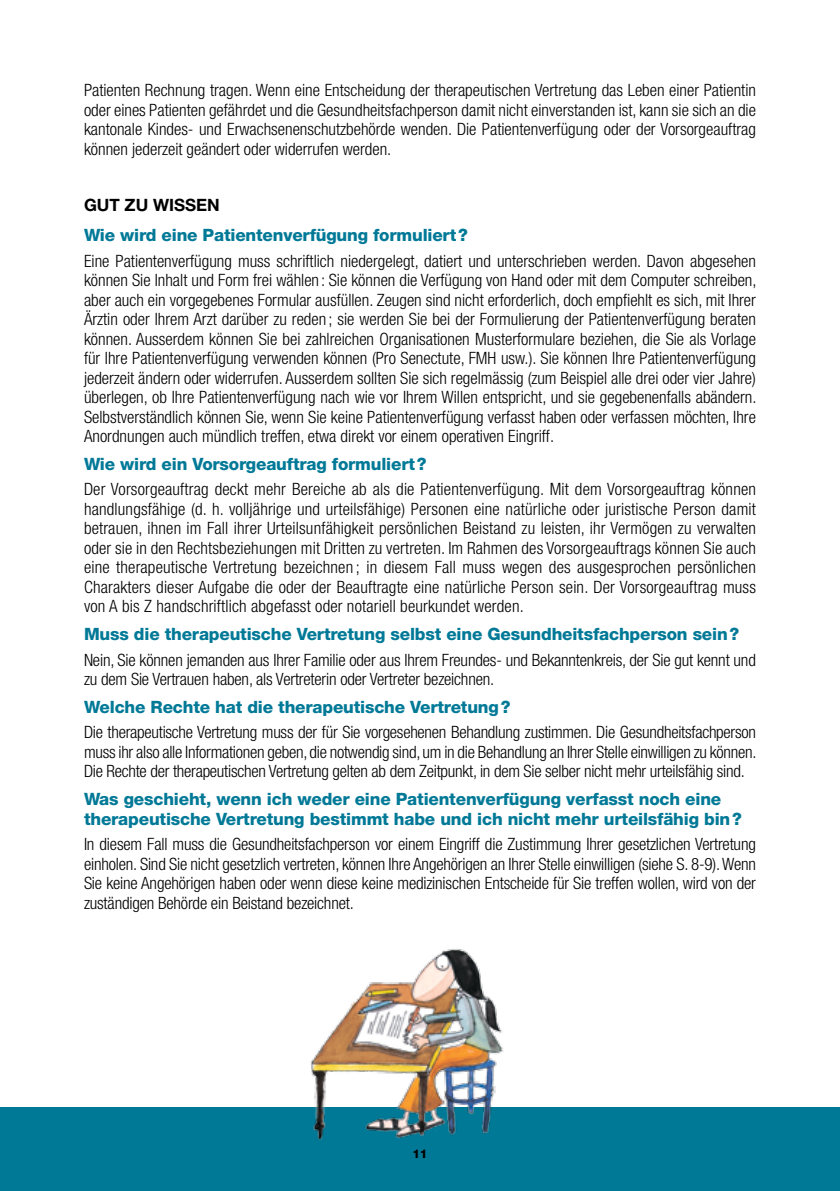
<style>
.page{position:relative;width:840px;height:1191px;background:#fff}
.page>*{position:absolute;margin:0;border:0;box-sizing:border-box;transform-origin:0 0}
.t1{font:300 condensed 17px/19.4px "Helvetica Neue LT Std";letter-spacing:-.01em;color:#000;text-align:justify}
.t2{font:800 17px/19.4px "Helvetica Neue LT Std";letter-spacing:-.01em;color:#007997}
.t3{font:700 17px "Helvetica Neue LT Std";color:#000}
.t4{font:800 12px "Helvetica Neue LT Std";color:#000}
</style>
<div class="page">
<hr style="left:0;top:42px;width:1px;height:487px;background:#007997">
<div style="left:0;top:1107px;width:839px;height:84px;background:#007997"></div>
<img style="left:311px;top:949px;width:193px;height:191px">
<p class="t1" style="left:84px;top:80px;width:673px">Patienten Rechnung tragen. Wenn eine Entscheidung der therapeutischen Vertretung das Leben einer Patientin oder eines Patienten gefährdet und die Gesundheitsfachperson damit nicht einverstanden ist, kann sie sich an die kantonale Kindes- und Erwachsenenschutzbehörde wenden. Die Patientenverfügung oder der Vorsorgeauftrag können jederzeit geändert oder widerrufen werden.</p>
<p class="t3" style="left:84px;top:194px;width:137px">GUT ZU WISSEN</p>
<p class="t2" style="left:84px;top:226px;width:385px">Wie wird eine Patientenverfügung formuliert?</p>
<p class="t1" style="left:84px;top:251px;width:673px">Eine Patientenverfügung muss schriftlich niedergelegt, datiert und unterschrieben werden. Davon abgesehen können Sie Inhalt und Form frei wählen : Sie können die Verfügung von Hand oder mit dem Computer schreiben, aber auch ein vorgegebenes Formular ausfüllen. Zeugen sind nicht erforderlich, doch empfiehlt es sich, mit Ihrer Ärztin oder Ihrem Arzt darüber zu reden ; sie werden Sie bei der Formulierung der Patientenverfügung beraten können. Ausserdem können Sie bei zahlreichen Organisationen Musterformulare beziehen, die Sie als Vorlage für Ihre Patientenverfügung verwenden können (Pro Senectute, FMH usw.). Sie können Ihre Patientenverfügung jederzeit ändern oder widerrufen. Ausserdem sollten Sie sich regelmässig (zum Beispiel alle drei oder vier Jahre) überlegen, ob Ihre Patientenverfügung nach wie vor Ihrem Willen entspricht, und sie gegebenenfalls abändern.<br>Selbstverständlich können Sie, wenn Sie keine Patientenverfügung verfasst haben oder verfassen möchten, Ihre Anordnungen auch mündlich treffen, etwa direkt vor einem operativen Eingriff.</p>
<p class="t2" style="left:84px;top:454px;width:344px">Wie wird ein Vorsorgeauftrag formuliert?</p>
<p class="t1" style="left:84px;top:479px;width:673px">Der Vorsorgeauftrag deckt mehr Bereiche ab als die Patientenverfügung. Mit dem Vorsorgeauftrag können handlungsfähige (d. h. volljährige und urteilsfähige) Personen eine natürliche oder juristische Person damit betrauen, ihnen im Fall ihrer Urteilsunfähigkeit persönlichen Beistand zu leisten, ihr Vermögen zu verwalten oder sie in den Rechtsbeziehungen mit Dritten zu vertreten. Im Rahmen des Vorsorgeauftrags können Sie auch eine therapeutische Vertretung bezeichnen ; in diesem Fall muss wegen des ausgesprochen persönlichen Charakters dieser Aufgabe die oder der Beauftragte eine natürliche Person sein. Der Vorsorgeauftrag muss von A bis Z handschriftlich abgefasst oder notariell beurkundet werden.</p>
<p class="t2" style="left:84px;top:624px;width:656px">Muss die therapeutische Vertretung selbst eine Gesundheitsfachperson sein?</p>
<p class="t1" style="left:84px;top:650px;width:673px">Nein, Sie können jemanden aus Ihrer Familie oder aus Ihrem Freundes- und Bekanntenkreis, der Sie gut kennt und zu dem Sie Vertrauen haben, als Vertreterin oder Vertreter bezeichnen.</p>
<p class="t2" style="left:84px;top:697px;width:428px">Welche Rechte hat die therapeutische Vertretung?</p>
<p class="t1" style="left:84px;top:722px;width:673px">Die therapeutische Vertretung muss der für Sie vorgesehenen Behandlung zustimmen. Die Gesundheitsfachperson muss ihr also alle Informationen geben, die notwendig sind, um in die Behandlung an Ihrer Stelle einwilligen zu können.<br>Die Rechte der therapeutischen Vertretung gelten ab dem Zeitpunkt, in dem Sie selber nicht mehr urteilsfähig sind.</p>
<p class="t2" style="left:84px;top:789px;width:659px">Was geschieht, wenn ich weder eine Patientenverfügung verfasst noch eine therapeutische Vertretung bestimmt habe und ich nicht mehr urteilsfähig bin?</p>
<p class="t1" style="left:84px;top:834px;width:673px">In diesem Fall muss die Gesundheitsfachperson vor einem Eingriff die Zustimmung Ihrer gesetzlichen Vertretung einholen. Sind Sie nicht gesetzlich vertreten, können Ihre Angehörigen an Ihrer Stelle einwilligen (siehe S. 8-9). Wenn Sie keine Angehörigen haben oder wenn diese keine medizinischen Entscheide für Sie treffen wollen, wird von der zuständigen Behörde ein Beistand bezeichnet.</p>
<p class="t4" style="left:412px;top:1146px;width:17px">11</p>
</div>
